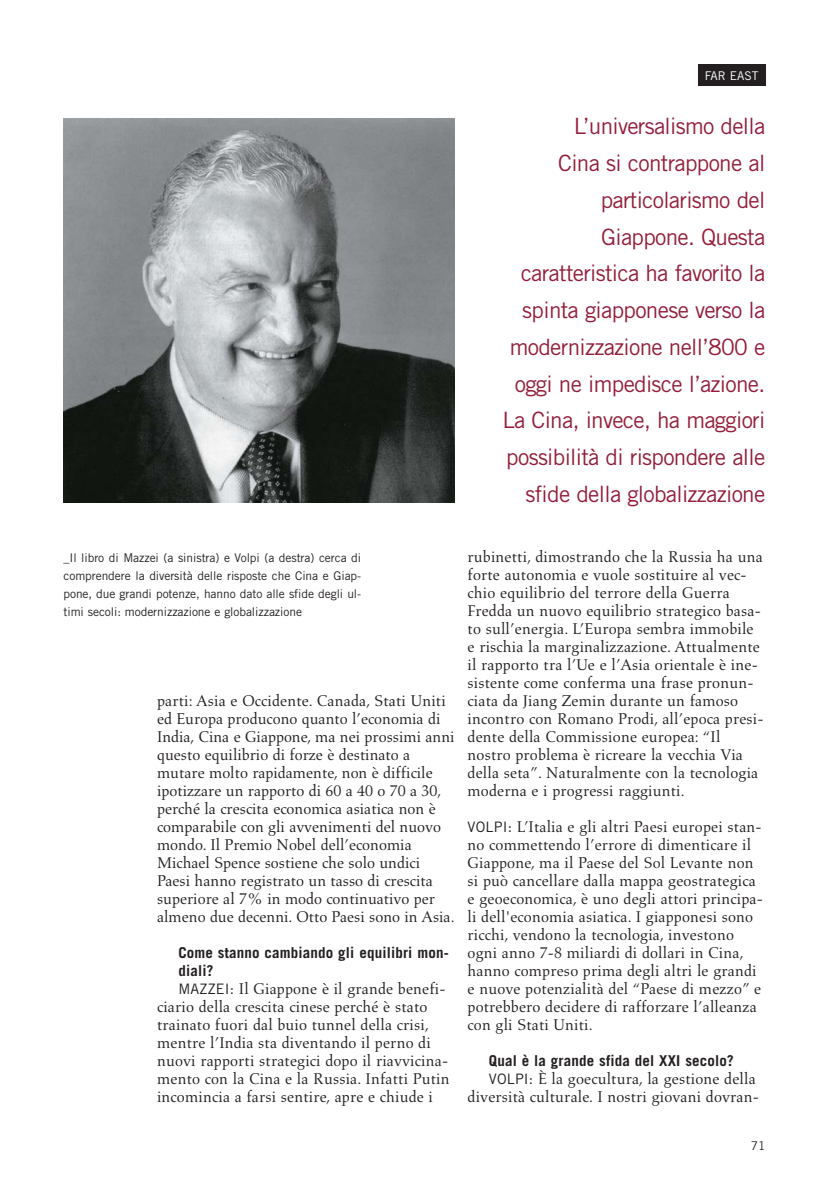
<style>
.page{position:relative;width:838px;height:1191px;background:#fff}
.page>*{position:absolute;margin:0;border:0;box-sizing:border-box;transform-origin:0 0}
.t1{font:22.5px/36.8px "Trade Gothic";letter-spacing:-.03em;color:#941e3b;text-align:right}
.t2{font:15.9px/18px "Aldus";letter-spacing:.01em;color:#231f20}
.t3{font:700 15px/18px "Trade Gothic";letter-spacing:.01em;color:#231f20}
.t4{font:12px/18px "Trade Gothic";letter-spacing:-.005em;color:#231f20;text-align:justify}
.t5{font:12px "Trade Gothic";color:#fff}
.s1{font-family:"Trade Gothic";font-size:14.4px}
</style>
<div class="page">
<div style="left:698px;top:65px;width:67px;height:21px;background:#231f20"></div>
<img style="left:63px;top:118px;width:392px;height:385px">
<p class="t5" style="left:704px;top:71px;width:55px">FAR EAST</p>
<p class="t1" style="left:502px;top:110px;width:264px">L’universalismo della<br>Cina si contrappone al particolarismo del<br>Giappone. Questa caratteristica ha favorito la spinta giapponese verso la modernizzazione nell’800 e oggi ne impedisce l’azione.<br>La Cina, invece, ha maggiori possibilità di rispondere alle sfide della globalizzazione</p>
<p class="t4" style="left:63px;top:549px;width:299px">_Il libro di Mazzei (a sinistra) e Volpi (a destra) cerca di comprendere la diversità delle risposte che Cina e Giap&shy;pone, due grandi potenze, hanno dato alle sfide degli ul&shy;timi secoli: modernizzazione e globalizzazione</p>
<p class="t2" style="left:157px;top:693px;width:299px">parti: Asia e Occidente. Canada, Stati Uniti ed Europa producono quanto l’economia di India, Cina e Giappone, ma nei prossimi anni questo equilibrio di forze è destinato a mutare molto rapidamente, non è difficile ipotizzare un rapporto di 60 a 40 o 70 a 30, perché la crescita economica asiatica non è comparabile con gli avvenimenti del nuovo mondo. Il Premio Nobel dell’economia Michael Spence sostiene che solo undici Paesi hanno registrato un tasso di crescita superiore al 7% in modo continuativo per almeno due decenni. Otto Paesi sono in Asia.</p>
<p class="t3" style="left:178px;top:945px;width:272px">Come stanno cambiando gli equilibri mon&shy;diali?</p>
<p class="t2" style="left:157px;top:981px;width:294px;text-indent:21px"><span class="s1">MAZZEI:</span> Il Giappone è il grande benefi&shy;ciario della crescita cinese perché è stato trainato fuori dal buio tunnel della crisi, mentre l’India sta diventando il perno di nuovi rapporti strategici dopo il riavvicina&shy;mento con la Cina e la Russia. Infatti Putin incomincia a farsi sentire, apre e chiude i</p>
<p class="t2" style="left:467px;top:549px;width:297px">rubinetti, dimostrando che la Russia ha una forte autonomia e vuole sostituire al vec&shy;chio equilibrio del terrore della Guerra Fredda un nuovo equilibrio strategico basa&shy;to sull’energia. L’Europa sembra immobile e rischia la marginalizzazione. Attualmente il rapporto tra l’Ue e l’Asia orientale è ine&shy;sistente come conferma una frase pronun&shy;ciata da Jiang Zemin durante un famoso incontro con Romano Prodi, all’epoca presi&shy;dente della Commissione europea: “Il nostro problema è ricreare la vecchia Via della seta”. Naturalmente con la tecnologia moderna e i progressi raggiunti.</p>
<p class="t2" style="left:467px;top:819px;width:297px"><span class="s1">VOLPI:</span> L’Italia e gli altri Paesi europei stan&shy;no commettendo l’errore di dimenticare il Giappone, ma il Paese del Sol Levante non si può cancellare dalla mappa geostrategica e geoeconomica, è uno degli attori principa&shy;li dell'economia asiatica. I giapponesi sono ricchi, vendono la tecnologia, investono ogni anno 7-8 miliardi di dollari in Cina, hanno compreso prima degli altri le grandi e nuove potenzialità del “Paese di mezzo” e potrebbero decidere di rafforzare l’alleanza con gli Stati Uniti.</p>
<p class="t3" style="left:489px;top:1053px;width:246px">Qual è la grande sfida del XXI secolo?</p>
<p class="t2" style="left:467px;top:1071px;width:293px;text-align:right"><span class="s1">VOLPI:</span> È la goecultura, la gestione della diversità culturale. I nostri giovani dovran-</p>
<p class="t4" style="left:750px;top:1137px;width:16px">71</p>
</div>
